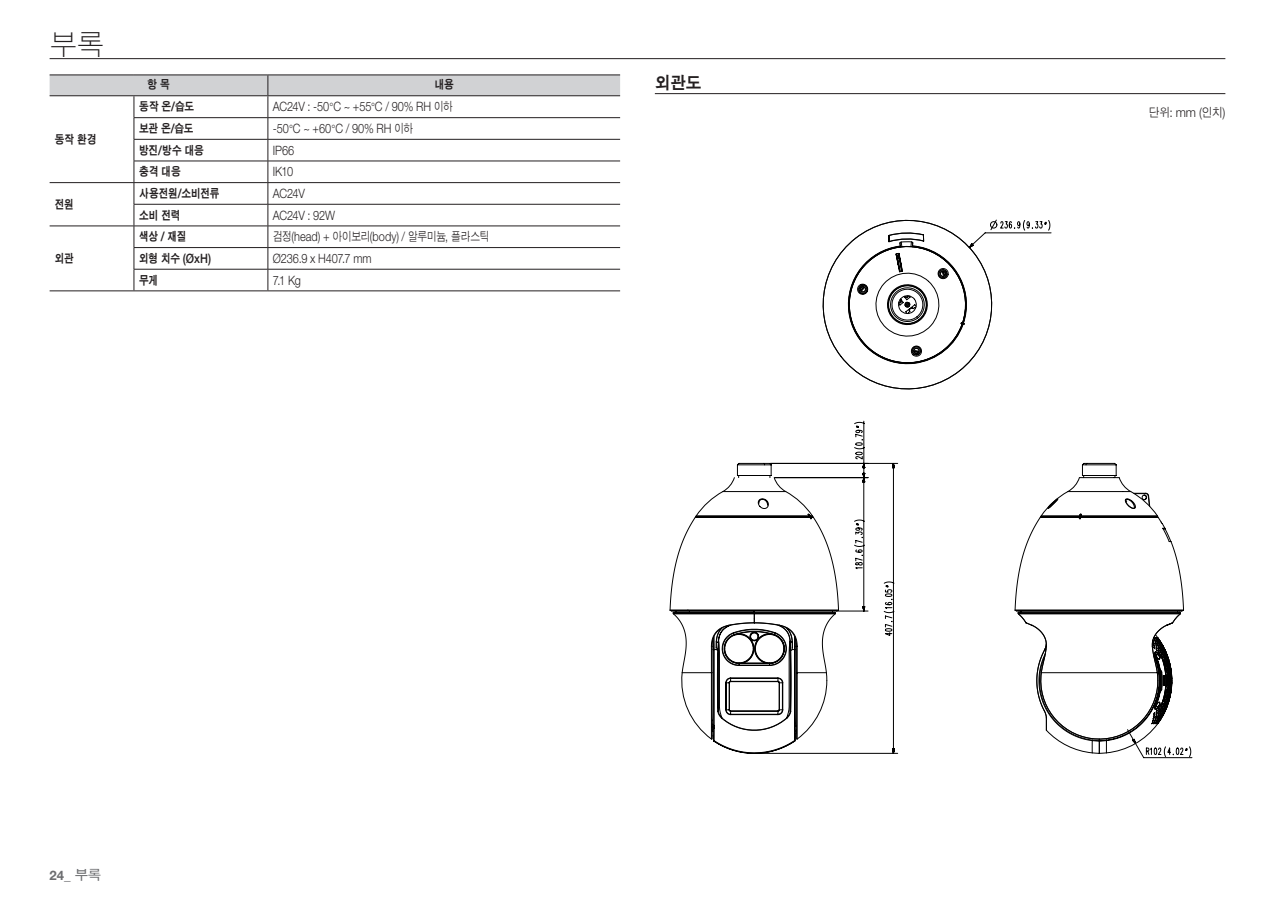
<style>
.page{position:relative;width:1275px;height:903px;background:#fff}
.page>*{position:absolute;margin:0;border:0;box-sizing:border-box;transform-origin:0 0}
.t1{font:27.47px "D Xgo Std 10";color:#231f20;scale:.95 1}
.t2{font:16.97px "D Xgo Std 60";color:#231f20;scale:.9 1}
.t3{font:700 13.12px "Helvetica Neue cp";color:#6c6d70}
.t4{font:300 12.95px "Helvetica Neue cp";letter-spacing:-.01em;color:#231f20;scale:.85 1}
.t5{font:300 12.95px "Helvetica Neue cp";letter-spacing:-.01em;color:#231f20;scale:.95 1}
.t6{font:500 12.95px "Helvetica Neue cp";color:#231f20;scale:.85 1}
.t7{font:11.72px "D Xgo Std 60";letter-spacing:-.005em;color:#231f20;scale:.81 1}
.s1{font-family:"Helvetica Neue cp";font-weight:500;font-size:12.95px}
.s2{font-size:11.72px}
.s3{font-family:"D Xgo Std 20";font-weight:400;font-size:11.72px}
.s4{font-family:"D Xgo Std 60";font-weight:400;font-size:11.72px}
.s5{font-family:"D Xgo Std 40";font-weight:400}
</style>
<div class="page">
<hr style="left:50px;top:58px;width:1175px;height:1px;background:#231f20">
<hr style="left:655px;top:93px;width:570px;height:1px;background:#231f20">
<svg style="left:669px;top:477px;width:86px;height:276px"></svg>
<svg style="left:755px;top:420px;width:437px;height:338px"></svg>
<svg style="left:822px;top:219px;width:230px;height:171px"></svg>
<hr style="left:50px;top:74px;width:84px;height:1px;background:#231f20">
<hr style="left:134px;top:74px;width:134px;height:1px;background:#231f20">
<hr style="left:268px;top:74px;width:352px;height:1px;background:#231f20">
<hr style="left:50px;top:290px;width:84px;height:1px;background:#231f20">
<hr style="left:134px;top:290px;width:134px;height:1px;background:#231f20">
<hr style="left:268px;top:290px;width:352px;height:1px;background:#231f20">
<svg style="left:50px;top:75px;width:570px;height:215px"></svg>
<hr style="left:134px;top:117px;width:134px;height:1px;background:#231f20">
<hr style="left:134px;top:139px;width:134px;height:1px;background:#231f20">
<hr style="left:134px;top:161px;width:134px;height:1px;background:#231f20">
<hr style="left:134px;top:182px;width:134px;height:1px;background:#231f20">
<hr style="left:134px;top:204px;width:134px;height:1px;background:#231f20">
<hr style="left:134px;top:226px;width:134px;height:1px;background:#231f20">
<hr style="left:134px;top:247px;width:134px;height:1px;background:#231f20">
<hr style="left:134px;top:269px;width:134px;height:1px;background:#231f20">
<h1 class="t1" style="left:50px;top:30px;width:57px">부록</h1>
<p class="t7" style="left:55px;top:133px;width:53px">동작 환경</p>
<p class="t7" style="left:55px;top:198px;width:25px">전원</p>
<p class="t7" style="left:55px;top:252px;width:25px">외관</p>
<p class="t7" style="left:148px;top:79px;width:29px">항 목</p>
<p class="t7" style="left:435px;top:79px;width:25px">내용</p>
<p class="t7" style="left:139px;top:101px;width:69px">동작 온<span class="s1">/</span>습도</p>
<p class="t4" style="left:273px;top:99px;width:213px">AC24V : -50<span class="s2">°</span>C ~ +55<span class="s2">°</span>C / 90% RH <span class="s3">이하</span></p>
<p class="t7" style="left:139px;top:122px;width:68px">보관 온<span class="s1">/</span>습도</p>
<p class="t4" style="left:273px;top:121px;width:166px">-50<span class="s2">°</span>C ~ +60<span class="s2">°</span>C / 90% RH <span class="s3">이하</span></p>
<p class="t7" style="left:139px;top:144px;width:81px">방진<span class="s1">/</span>방수 대응</p>
<p class="t4" style="left:273px;top:143px;width:27px">IP66</p>
<p class="t7" style="left:139px;top:166px;width:53px">충격 대응</p>
<p class="t4" style="left:273px;top:164px;width:25px">IK10</p>
<p class="t7" style="left:139px;top:187px;width:101px">사용전원<span class="s1">/</span>소비전류</p>
<p class="t4" style="left:273px;top:186px;width:39px">AC24V</p>
<p class="t7" style="left:139px;top:209px;width:52px">소비 전력</p>
<p class="t4" style="left:273px;top:208px;width:75px">AC24V : 92W</p>
<p class="t7" style="left:139px;top:231px;width:60px">색상 <span class="s1">/</span> 재질</p>
<p class="t4" style="left:273px;top:229px;width:256px"><span class="s3">검정</span>(head) + <span class="s3">아이보리</span>(body) / <span class="s3">알루미늄</span>, <span class="s3">플라스틱</span></p>
<p class="t6" style="left:139px;top:251px;width:86px"><span class="s4">외형 치수</span> (ØxH)</p>
<p class="t4" style="left:273px;top:251px;width:118px">Ø236.9 x H407.7 mm</p>
<p class="t7" style="left:139px;top:274px;width:25px">무게</p>
<p class="t4" style="left:273px;top:272px;width:35px">7.1 Kg</p>
<h2 class="t2" style="left:655px;top:74px;width:53px">외관도</h2>
<p class="t3" style="left:50px;top:867px;width:53px">24_ <span class="s5">부록</span></p>
<p class="t5" style="left:1149px;top:105px;width:82px"><span class="s3">단위</span>: mm (<span class="s3">인치</span>)</p>
</div>
